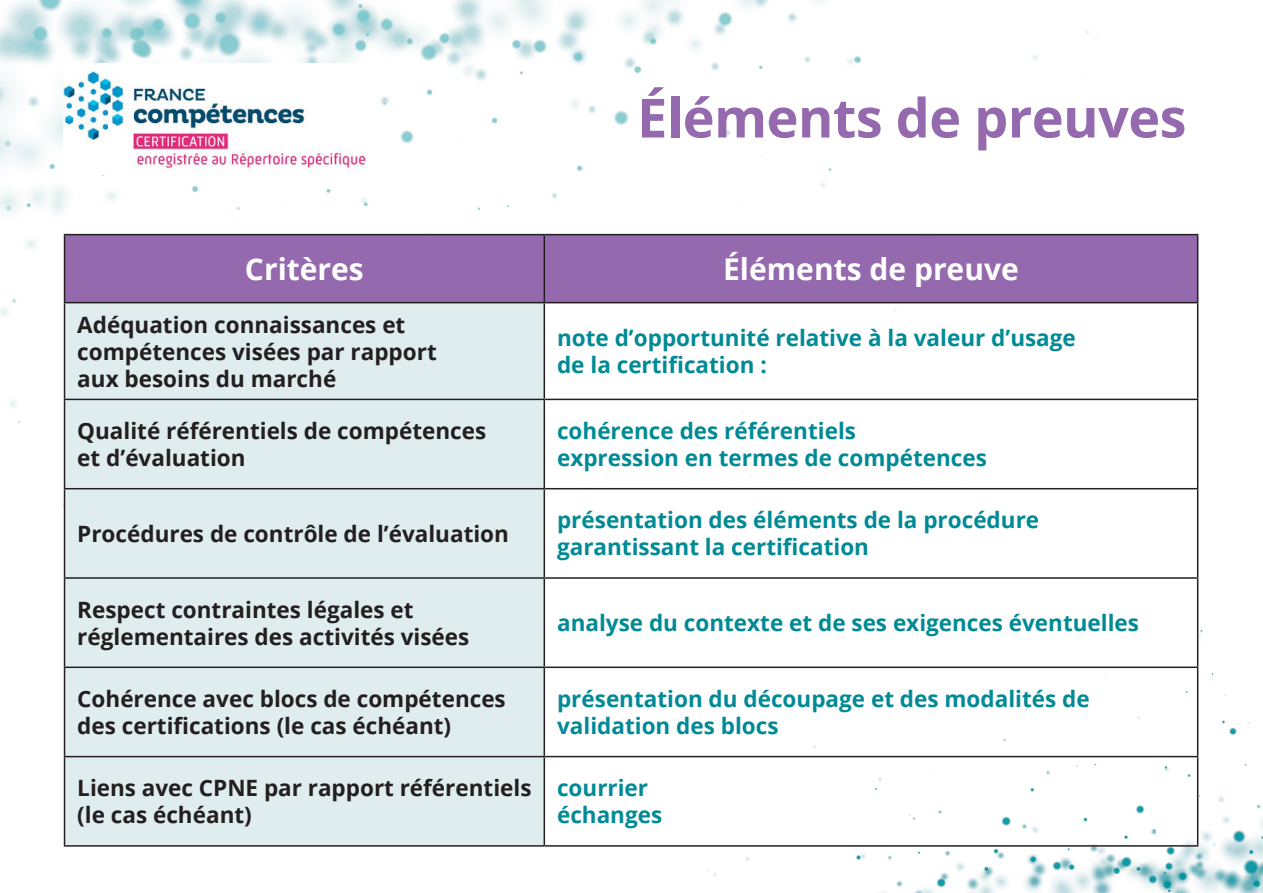
<style>
.page{position:relative;width:1263px;height:893px;background:#fff}
.page>*{position:absolute;margin:0;border:0;box-sizing:border-box;transform-origin:0 0}
.t1{font:700 54px "Open Sans";letter-spacing:-.01em;color:#9469ad}
.t2{font:700 30px "Open Sans";color:#fff}
.t3{font:700 22.5px/27px "Open Sans";color:#231f20}
.t4{font:700 22.5px/27px "Open Sans";color:#008a95}
</style>
<div class="page">
<img style="left:0;top:0;width:1199px;height:507px">
<img style="left:612px;top:578px;width:651px;height:315px">
<div style="left:65px;top:235px;width:1132px;height:67px;background:#9469ad"></div>
<div style="left:65px;top:303px;width:479px;height:542px;background:#e0edef"></div>
<hr style="left:64px;top:234px;width:480px;height:1px;background:#231f20">
<hr style="left:64px;top:235px;width:1px;height:67px;background:#231f20">
<hr style="left:544px;top:234px;width:654px;height:1px;background:#231f20">
<hr style="left:544px;top:235px;width:1px;height:67px;background:#231f20">
<hr style="left:1197px;top:235px;width:1px;height:67px;background:#231f20">
<hr style="left:64px;top:302px;width:480px;height:1px;background:#231f20">
<hr style="left:64px;top:303px;width:1px;height:96px;background:#231f20">
<hr style="left:544px;top:302px;width:654px;height:1px;background:#231f20">
<hr style="left:544px;top:303px;width:1px;height:96px;background:#231f20">
<hr style="left:1197px;top:303px;width:1px;height:96px;background:#231f20">
<hr style="left:64px;top:399px;width:480px;height:1px;background:#231f20">
<hr style="left:64px;top:400px;width:1px;height:88px;background:#231f20">
<hr style="left:544px;top:399px;width:654px;height:1px;background:#231f20">
<hr style="left:544px;top:400px;width:1px;height:88px;background:#231f20">
<hr style="left:1197px;top:400px;width:1px;height:88px;background:#231f20">
<hr style="left:64px;top:488px;width:480px;height:1px;background:#231f20">
<hr style="left:64px;top:489px;width:1px;height:88px;background:#231f20">
<hr style="left:544px;top:488px;width:654px;height:1px;background:#231f20">
<hr style="left:544px;top:489px;width:1px;height:88px;background:#231f20">
<hr style="left:1197px;top:489px;width:1px;height:88px;background:#231f20">
<hr style="left:64px;top:577px;width:480px;height:2px;background:#231f20">
<hr style="left:64px;top:579px;width:1px;height:87px;background:#231f20">
<hr style="left:544px;top:577px;width:654px;height:2px;background:#231f20">
<hr style="left:544px;top:579px;width:1px;height:87px;background:#231f20">
<hr style="left:1197px;top:579px;width:1px;height:87px;background:#231f20">
<hr style="left:64px;top:666px;width:480px;height:2px;background:#231f20">
<hr style="left:64px;top:668px;width:1px;height:88px;background:#231f20">
<hr style="left:544px;top:666px;width:654px;height:2px;background:#231f20">
<hr style="left:544px;top:668px;width:1px;height:88px;background:#231f20">
<hr style="left:1197px;top:668px;width:1px;height:88px;background:#231f20">
<hr style="left:64px;top:756px;width:480px;height:1px;background:#231f20">
<hr style="left:64px;top:757px;width:1px;height:88px;background:#231f20">
<hr style="left:544px;top:756px;width:654px;height:1px;background:#231f20">
<hr style="left:544px;top:757px;width:1px;height:88px;background:#231f20">
<hr style="left:1197px;top:757px;width:1px;height:88px;background:#231f20">
<hr style="left:64px;top:845px;width:480px;height:2px;background:#231f20">
<hr style="left:544px;top:845px;width:654px;height:2px;background:#231f20">
<div style="left:64px;top:64px;width:312px;height:110px;background:#fff"></div>
<img style="left:64px;top:69px;width:301px;height:101px">
<h1 class="t1" style="left:637px;top:80px;width:551px">Éléments de preuves</h1>
<h2 class="t2" style="left:245px;top:257px;width:120px">Critères</h2>
<h2 class="t2" style="left:723px;top:248px;width:297px">Éléments de preuve</h2>
<p class="t3" style="left:77px;top:313px;width:361px">Adéquation connaissances et compétences visées par rapport aux besoins du marché</p>
<p class="t4" style="left:557px;top:324px;width:520px">note d’opportunité relative à la valeur d’usage de la certification :</p>
<p class="t3" style="left:77px;top:417px;width:410px">Qualité référentiels de compétences et d’évaluation</p>
<p class="t4" style="left:557px;top:420px;width:431px">cohérence des référentiels<br>expression en termes de compétences</p>
<p class="t3" style="left:77px;top:522px;width:433px">Procédures de contrôle de l’évaluation</p>
<p class="t3" style="left:77px;top:595px;width:394px">Respect contraintes légales et réglementaires des activités visées</p>
<p class="t4" style="left:557px;top:506px;width:484px">présentation des éléments de la procédure garantissant la certification</p>
<p class="t4" style="left:557px;top:612px;width:583px">analyse du contexte et de ses exigences éventuelles</p>
<p class="t3" style="left:77px;top:685px;width:430px">Cohérence avec blocs de compétences des certifications (le cas échéant)</p>
<p class="t4" style="left:557px;top:685px;width:534px">présentation du découpage et des modalités de validation des blocs</p>
<p class="t3" style="left:77px;top:774px;width:456px">Liens avec CPNE par rapport référentiels (le cas échéant)</p>
<p class="t4" style="left:557px;top:777px;width:107px">courrier échanges</p>
</div>
